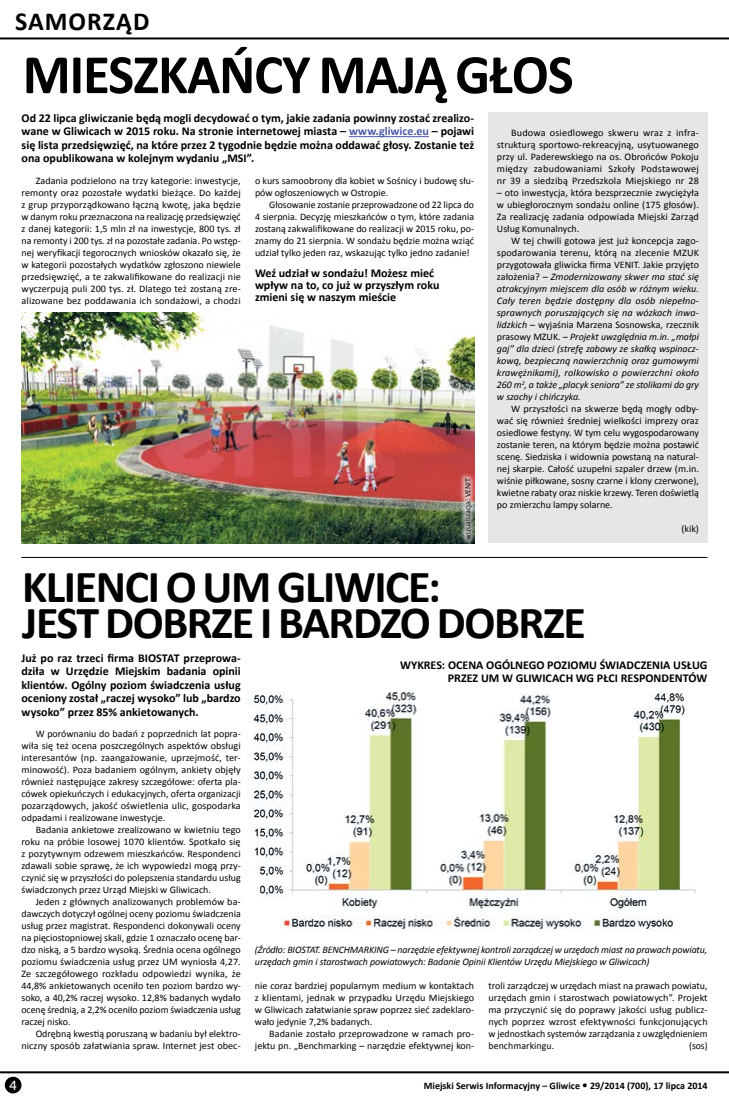
<style>
.page{position:relative;width:729px;height:1098px;background:#fff}
.page>*{position:absolute;margin:0;border:0;box-sizing:border-box;transform-origin:0 0}
.t1{font:700 56px "Calibri";letter-spacing:-.02em;color:#000}
.t2{font:700 46px/36px "Calibri";letter-spacing:-.03em;color:#000}
.t3{font:700 26px "Calibri";color:#000}
.t4{font:13px "Museo Sans 500";color:#fff}
.t5{font:700 12px/13.5px "Calibri";color:#000;text-align:justify}
.t6{font:10px/12px "Calibri";color:#000;text-align:justify}
.t7{font:italic 10px/12px "Calibri";letter-spacing:-.01em;color:#000}
.t8{font:700 10px "Calibri";color:#000}
.t9{font:8px "Calibri";color:#000}
.s1{font-style:normal}
.s2{color:#4c59a9}
</style>
<div class="page">
<hr style="left:0;top:1070px;width:729px;height:2px;background:#000">
<div style="left:5px;top:1076px;width:16px;height:16px;background:#000;border-radius:50%"></div>
<hr style="left:0;top:37px;width:729px;height:2px;background:#000">
<img style="left:248px;top:691px;width:448px;height:240px">
<hr style="left:21px;top:556px;width:686px;height:1px;background:#000">
<hr style="left:349px;top:136px;width:80px;height:1px;background:#4c59a9">
<img style="left:22px;top:312px;width:452px;height:231px">
<div style="left:488px;top:113px;width:219px;height:430px;background:#e8e6e4"></div>
<div style="left:458px;top:471px;width:20px;height:75px;background:#fff;opacity:.75"></div>
<h3 class="t3" style="left:15px;top:5px;width:48px">samorz</h3>
<h3 class="t3" style="left:116px;top:5px;width:32px">ąd</h3>
<h1 class="t1" style="left:23px;top:39px;width:552px">MIESZKAŃCY MAJĄ GŁOS</h1>
<p class="t6" style="left:497px;top:127px;width:203px;text-indent:14px">Budowa osiedlowego skweru wraz z infra&shy;strukturą sportowo-rekreacyjną, usytuowanego przy ul. Paderewskiego na os. Obrońców Pokoju między zabudowaniami Szkoły Podstawowej nr 39 a siedzibą Przedszkola Miejskiego nr 28</p>
<p class="t6" style="left:497px;top:187px;width:203px">– oto inwestycja, która bezsprzecznie zwyciężyła w ubiegłorocznym sondażu online (175 głosów).<br>Za realizację zadania odpowiada Miejski Zarząd Usług Komunalnych.</p>
<p class="t7" style="left:497px;top:234px;width:203px;text-align:justify;text-indent:14px"><span class="s1">W tej chwili gotowa jest już koncepcja zago&shy;spodarowania terenu, którą na zlecenie MZUK przygotowała gliwicka firma VENIT. Jakie przyjęto założenia?</span> – Zmodernizowany skwer ma stać się atrakcyjnym miejscem dla osób w różnym wieku.<br>Cały teren będzie dostępny dla osób niepełno&shy;sprawnych poruszających się na wózkach inwa&shy;lidzkich <span class="s1">– wyjaśnia Marzena Sosnowska, rzecznik prasowy MZUK.</span> – Projekt uwzględnia m.in. „małpi gaj” dla dzieci (strefę zabawy ze skałką wspinacz&shy;kową, bezpieczną nawierzchnią oraz gumowymi krawężnikami), rolkowisko o powierzchni około 260 m<sup>2</sup>, a także „placyk seniora” ze stolikami do gry w szachy i chińczyka.</p>
<p class="t6" style="left:497px;top:403px;width:203px;text-indent:14px">W przyszłości na skwerze będą mogły odby&shy;wać się również średniej wielkości imprezy oraz osiedlowe festyny. W tym celu wygospodarowany zostanie teren, na którym będzie można postawić scenę. Siedziska i widownia powstaną na natural&shy;nej skarpie. Całość uzupełni szpaler drzew (m.in. wiśnie piłkowane, sosny czarne i klony czerwone), kwietne rabaty oraz niskie krzewy. Teren doświetlą po zmierzchu lampy solarne.</p>
<p class="t6" style="left:681px;top:523px;width:19px">(kik)</p>
<p class="t5" style="left:22px;top:111px;width:454px">Od 22 lipca gliwiczanie będą mogli decydować o tym, jakie zadania powinny zostać zrealizo&shy;wane w Gliwicach w 2015 roku. Na stronie internetowej miasta – <span class="s2">www.gliwice.eu</span> – pojawi się lista przedsięwzięć, na które przez 2 tygodnie będzie można oddawać głosy. Zostanie też ona opublikowana w kolejnym wydaniu „MSI”.</p>
<p class="t6" style="left:22px;top:175px;width:221px;text-indent:14px">Zadania podzielono na trzy kategorie: inwestycje, remonty oraz pozostałe wydatki bieżące. Do każdej z grup przyporządkowano łączną kwotę, jaka będzie w danym roku przeznaczona na realizację przedsięwzięć z danej kategorii: 1,5 mln zł na inwestycje, 800 tys. zł na remonty i 200 tys. zł na pozostałe zadania. Po wstęp&shy;nej weryfikacji tegorocznych wniosków okazało się, że w kategorii pozostałych wydatków zgłoszono niewiele przedsięwzięć, a te zakwalifikowane do realizacji nie wyczerpują puli 200 tys. zł. Dlatego też zostaną zre&shy;alizowane bez poddawania ich sondażowi, a chodzi</p>
<p class="t6" style="left:255px;top:175px;width:221px">o kurs samoobrony dla kobiet w Sośnicy i budowę słu&shy;pów ogłoszeniowych w Ostropie.</p>
<p class="t6" style="left:255px;top:199px;width:221px;text-indent:14px">Głosowanie zostanie przeprowadzone od 22 lipca do 4 sierpnia. Decyzję mieszkańców o tym, które zadania zostaną zakwalifikowane do realizacji w 2015 roku, po&shy;znamy do 21 sierpnia. W sondażu będzie można wziąć udział tylko jeden raz, wskazując tylko jedno zadanie!</p>
<p class="t5" style="left:255px;top:266px;width:186px;line-height:12px;text-align:left">Weź udział w sondażu! Możesz mieć wpływ na to, co już w przyszłym roku zmieni się w naszym mieście</p>
<p class="t9" style="left:462px;top:539px;width:63px;rotate:-90deg">wizualizacja: VENIT</p>
<h2 class="t2" style="left:22px;top:568px;width:420px">Klienci o UM Gliwice: jest</h2>
<h2 class="t2" style="left:105px;top:604px;width:249px">dobrze i bardzo</h2>
<h2 class="t2" style="left:437px;top:604px;width:104px">dobrze</h2>
<p class="t5" style="left:21px;top:650px;width:221px">Już po raz trzeci firma BIOSTAT przeprowa&shy;dziła w Urzędzie Miejskim badania opinii klientów. Ogólny poziom świadczenia usług oceniony został „raczej wysoko” lub „bardzo wysoko” przez 85% ankietowanych.</p>
<p class="t6" style="left:21px;top:727px;width:221px;text-indent:14px">W porównaniu do badań z poprzednich lat popra&shy;wiła się też ocena poszczególnych aspektów obsługi interesantów (np. zaangażowanie, uprzejmość, ter&shy;minowość). Poza badaniem ogólnym, ankiety objęły również następujące zakresy szczegółowe: oferta pla&shy;cówek opiekuńczych i edukacyjnych, oferta organizacji pozarządowych, jakość oświetlenia ulic, gospodarka odpadami i realizowane inwestycje.</p>
<p class="t6" style="left:21px;top:823px;width:221px;text-indent:14px">Badania ankietowe zrealizowano w kwietniu tego roku na próbie losowej 1070 klientów. Spotkało się z pozytywnym odzewem mieszkańców. Respondenci zdawali sobie sprawę, że ich wypowiedzi mogą przy&shy;czynić się w przyszłości do polepszenia standardu usług świadczonych przez Urząd Miejski w Gliwicach.</p>
<p class="t6" style="left:21px;top:895px;width:221px;text-indent:14px">Jeden z głównych analizowanych problemów ba&shy;dawczych dotyczył ogólnej oceny poziomu świadczenia usług przez magistrat. Respondenci dokonywali oceny na pięciostopniowej skali, gdzie 1 oznaczało ocenę bar&shy;dzo niską, a 5 bardzo wysoką. Średnia ocena ogólnego poziomu świadczenia usług przez UM wyniosła 4,27.<br>Ze szczegółowego rozkładu odpowiedzi wynika, że 44,8% ankietowanych oceniło ten poziom bardzo wy&shy;soko, a 40,2% raczej wysoko. 12,8% badanych wydało ocenę średnią, a 2,2% oceniło poziom świadczenia usług raczej nisko.</p>
<p class="t6" style="left:21px;top:1027px;width:221px;text-align:right">Odrębną kwestią poruszaną w badaniu był elektro&shy;niczny sposób załatwiania spraw. Internet jest obec-</p>
<p class="t5" style="left:448px;top:657px;width:261px;text-indent:-48px">WYKRES: OCENA OGÓLNEGO POZIOMU ŚWIADCZENIA USŁUG<br>PRZEZ UM W GLIWICACH</p>
<p class="t5" style="left:576px;top:671px;width:133px">WG PŁCI RESPONDENTÓW</p>
<p class="t7" style="left:255px;top:943px;width:454px">(Źródło: BIOSTAT. BENCHMARKING – narzędzie efektywnej kontroli zarządczej w urzędach miast na prawach powiatu, urzędach gmin i starostwach powiatowych: Badanie Opinii Klientów Urzędu Miejskiego w Gliwicach)</p>
<p class="t6" style="left:255px;top:979px;width:221px">nie coraz bardziej popularnym medium w kontaktach z klientami, jednak w przypadku Urzędu Miejskiego w Gliwicach załatwianie spraw poprzez sieć zadeklaro&shy;wało jedynie 7,2% badanych.</p>
<p class="t6" style="left:255px;top:1027px;width:221px;text-align:right">Badanie zostało przeprowadzone w ramach pro&shy;jektu pn. „Benchmarking – narzędzie efektywnej kon-</p>
<p class="t6" style="left:488px;top:979px;width:221px">troli zarządczej w urzędach miast na prawach powiatu, urzędach gmin i starostwach powiatowych”. Projekt ma przyczynić się do poprawy jakości usług publicz&shy;nych poprzez wzrost efektywności funkcjonujących w jednostkach systemów zarządzania z uwzględnieniem benchmarkingu.</p>
<p class="t6" style="left:689px;top:1039px;width:20px">(sos)</p>
<h3 class="t4" style="left:9px;top:1077px;width:9px">4</h3>
<p class="t8" style="left:424px;top:1078px;width:285px">Miejski Serwis Informacyjny – Gliwice 29/2014 (700), 17 lipca 2014</p>
</div>
